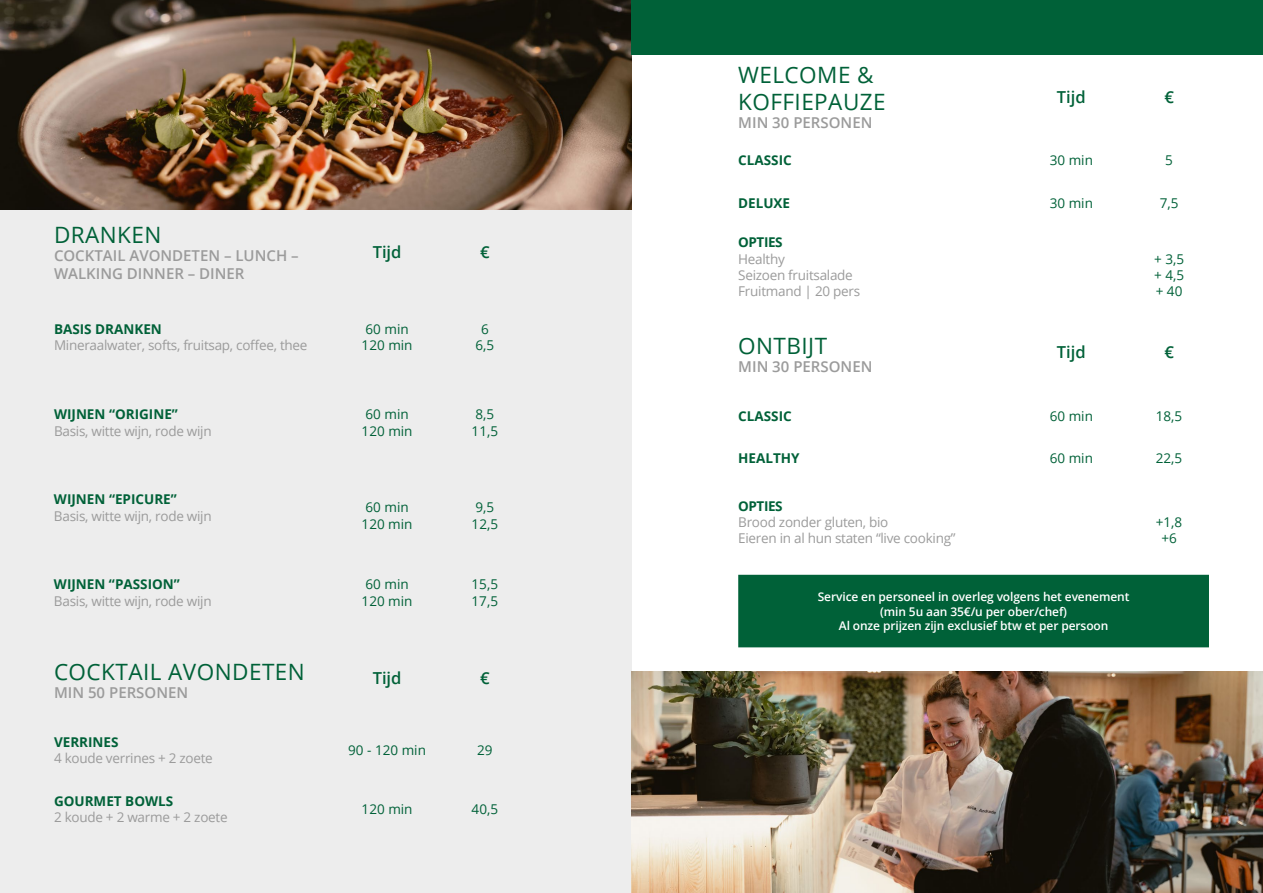
<style>
.page{position:relative;width:1263px;height:893px;background:#fff}
.page>*{position:absolute;margin:0;border:0;box-sizing:border-box;transform-origin:0 0}
.t1{font:22.5px/27px "Open Sans";letter-spacing:.02em;color:#006138}
.t2{font:600 16.5px "Open Sans";color:#006138}
.t3{font:600 15px/18px "Open Sans";color:#9b9b9b}
.t4{font:13.5px/16.2px "Open Sans";letter-spacing:-.02em;color:#9b9b9b}
.t5{font:13.5px/16.2px "Open Sans";color:#006138}
.t6{font:700 13.5px "Open Sans";color:#006138}
.t7{font:600 12px/14.4px "Open Sans";letter-spacing:-.01em;color:#fff;text-align:center}
</style>
<div class="page">
<div style="left:0;top:0;width:631px;height:893px;background:#ededed"></div>
<img style="left:0;top:0;width:631px;height:210px">
<img style="left:631px;top:672px;width:632px;height:221px">
<div style="left:631px;top:0;width:632px;height:54px;background:#006138"></div>
<div style="left:740px;top:577px;width:467px;height:68px;background:#006138"></div>
<div style="left:738px;top:575px;width:471px;height:72px;border:4px solid #006138"></div>
<h1 class="t1" style="left:54px;top:221px;width:109px">DRANKEN</h1>
<p class="t3" style="left:54px;top:246px;width:246px">COCKTAIL AVONDETEN – LUNCH –<br>WALKING DINNER – DINER</p>
<p class="t2" style="left:373px;top:241px;width:30px">Tijd</p>
<p class="t2" style="left:480px;top:241px;width:11px">€</p>
<p class="t6" style="left:54px;top:320px;width:109px">BASIS DRANKEN</p>
<p class="t4" style="left:54px;top:337px;width:255px">Mineraalwater, softs, fruitsap, coffee, thee</p>
<p class="t6" style="left:54px;top:405px;width:125px">WIJNEN “ORIGINE”</p>
<p class="t4" style="left:54px;top:422px;width:159px">Basis, witte wijn, rode wijn</p>
<p class="t5" style="left:362px;top:321px;width:52px">60 min<br>120 min</p>
<p class="t5" style="left:475px;top:321px;width:20px;text-align:center">6<br>6,5</p>
<p class="t5" style="left:362px;top:406px;width:52px">60 min<br>120 min</p>
<p class="t5" style="left:472px;top:406px;width:28px">8,5<br>11,5</p>
<p class="t6" style="left:54px;top:490px;width:124px">WIJNEN “EPICURE”</p>
<p class="t4" style="left:54px;top:507px;width:159px">Basis, witte wijn, rode wijn</p>
<p class="t5" style="left:362px;top:499px;width:52px">60 min<br>120 min</p>
<p class="t5" style="left:472px;top:499px;width:28px">9,5<br>12,5</p>
<p class="t6" style="left:54px;top:575px;width:127px">WIJNEN “PASSION”</p>
<p class="t4" style="left:54px;top:592px;width:159px">Basis, witte wijn, rode wijn</p>
<h1 class="t1" style="left:54px;top:658px;width:252px">COCKTAIL AVONDETEN</h1>
<p class="t3" style="left:54px;top:683px;width:136px">MIN 50 PERSONEN</p>
<p class="t6" style="left:54px;top:732px;width:66px">VERRINES</p>
<p class="t4" style="left:54px;top:750px;width:160px">4 koude verrines + 2 zoete</p>
<p class="t6" style="left:54px;top:792px;width:121px">GOURMET BOWLS</p>
<p class="t4" style="left:54px;top:809px;width:175px">2 koude + 2 warme + 2 zoete</p>
<p class="t5" style="left:362px;top:576px;width:52px">60 min<br>120 min</p>
<p class="t5" style="left:472px;top:576px;width:28px">15,5<br>17,5</p>
<p class="t2" style="left:373px;top:666px;width:30px">Tijd</p>
<p class="t2" style="left:480px;top:666px;width:11px">€</p>
<p class="t5" style="left:348px;top:741px;width:79px">90 - 120 min</p>
<p class="t5" style="left:477px;top:741px;width:17px">29</p>
<p class="t5" style="left:362px;top:801px;width:52px">120 min</p>
<p class="t5" style="left:472px;top:801px;width:28px">40,5</p>
<h1 class="t1" style="left:738px;top:60px;width:149px">WELCOME &amp;<br>KOFFIEPAUZE</h1>
<p class="t3" style="left:738px;top:113px;width:136px">MIN 30 PERSONEN</p>
<p class="t2" style="left:1057px;top:86px;width:30px">Tijd</p>
<p class="t2" style="left:1164px;top:86px;width:11px">€</p>
<p class="t6" style="left:738px;top:151px;width:55px">CLASSIC</p>
<p class="t5" style="left:1050px;top:152px;width:45px">30 min</p>
<p class="t5" style="left:1165px;top:152px;width:9px">5</p>
<p class="t6" style="left:738px;top:194px;width:53px">DELUXE</p>
<p class="t5" style="left:1050px;top:195px;width:45px">30 min</p>
<p class="t5" style="left:1160px;top:195px;width:20px">7,5</p>
<p class="t6" style="left:738px;top:233px;width:46px">OPTIES</p>
<p class="t4" style="left:738px;top:250px;width:123px">Healthy<br>Seizoen fruitsalade<br>Fruitmand | 20 pers</p>
<p class="t5" style="left:1154px;top:250px;width:31px;text-align:justify">+ 3,5 + 4,5 + 40</p>
<h1 class="t1" style="left:738px;top:332px;width:90px">ONTBIJT</h1>
<p class="t3" style="left:738px;top:357px;width:136px">MIN 30 PERSONEN</p>
<p class="t2" style="left:1057px;top:341px;width:30px">Tijd</p>
<p class="t2" style="left:1164px;top:341px;width:11px">€</p>
<p class="t6" style="left:738px;top:406px;width:55px">CLASSIC</p>
<p class="t5" style="left:1050px;top:407px;width:45px">60 min</p>
<p class="t5" style="left:1156px;top:407px;width:28px">18,5</p>
<p class="t6" style="left:738px;top:449px;width:63px">HEALTHY</p>
<p class="t5" style="left:1050px;top:450px;width:45px">60 min</p>
<p class="t5" style="left:1156px;top:450px;width:28px">22,5</p>
<p class="t6" style="left:738px;top:496px;width:46px">OPTIES</p>
<p class="t4" style="left:738px;top:514px;width:219px">Brood zonder gluten, bio<br>Eieren in al hun staten “live cooking”</p>
<p class="t5" style="left:1156px;top:514px;width:28px;text-align:center">+1,8 +6</p>
<p class="t7" style="left:818px;top:589px;width:313px">Service en personeel in overleg volgens het evenement (min 5u aan 35€/u per ober/chef)<br>Al onze prijzen zijn exclusief btw et per persoon</p>
</div>
